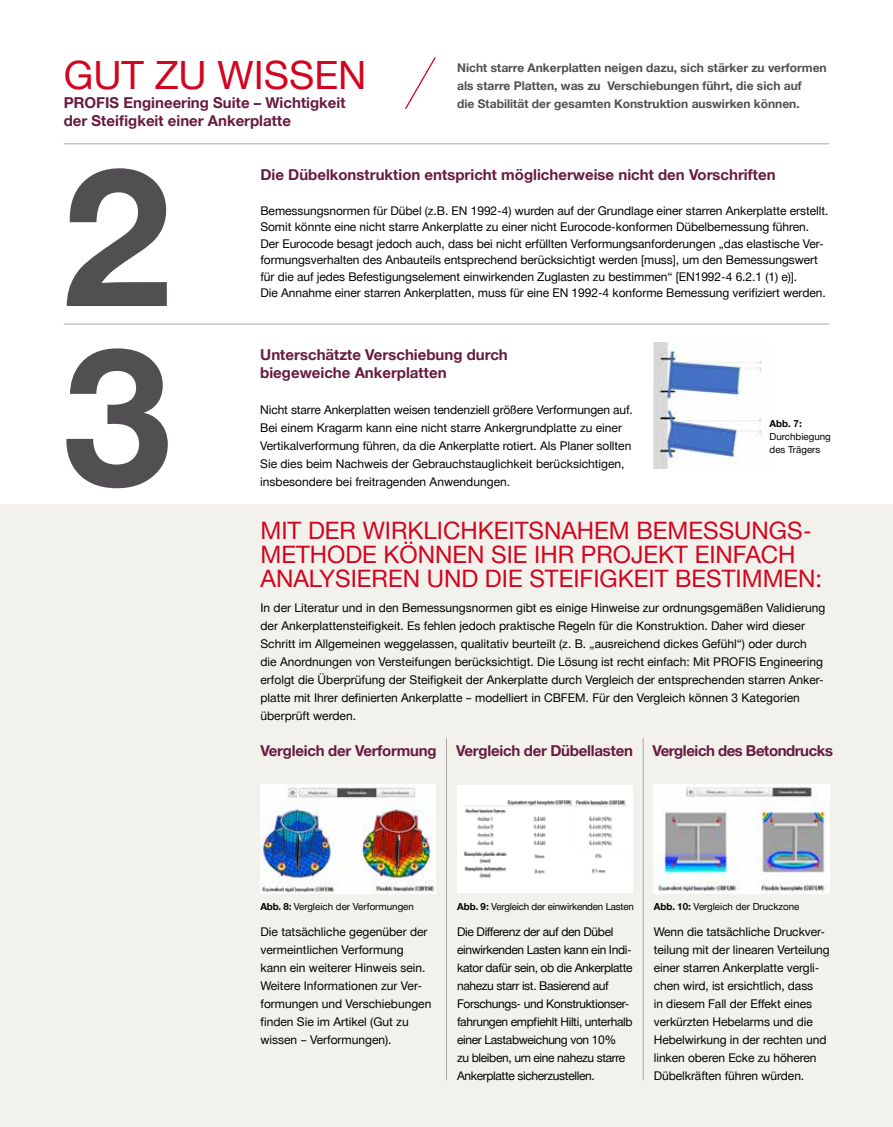
<style>
.page{position:relative;width:893px;height:1127px;background:#fff}
.page>*{position:absolute;margin:0;border:0;box-sizing:border-box;transform-origin:0 0}
.t1{font:700 194.7px/180px "Hilti";color:#524f53}
.t2{font:39px "Hilti";color:#d1051f}
.t3{font:24px/24px "Hilti";color:#d1051f}
.t4{font:700 15px/18px "Hilti";color:#671c3e}
.t5{font:700 15px "Hilti";letter-spacing:-.03em;color:#671c3e}
.t6{font:12px/18px "Hilti";letter-spacing:-.005em;color:#000}
.t7{font:12px/18px "Hilti";letter-spacing:-.03em;color:#000}
.t8{font:700 12px/18px "Hilti";color:#524f53}
.t9{font:9.75px/12.8px "Hilti";color:#000}
.t10{font:9.75px "Hilti";letter-spacing:-.02em;color:#000}
.t11{font:700 9.75px "Hilti";color:#000}
.s1{font-weight:700}
</style>
<div class="page">
<div style="left:0;top:504px;width:893px;height:623px;background:#f3f1ec"></div>
<hr style="left:64px;top:324px;width:765px;height:1px;background:#a9a7a9">
<hr style="left:64px;top:144px;width:765px;height:1px;background:#a9a7a9">
<img style="left:653px;top:342px;width:110px;height:126px">
<hr style="left:446px;top:738px;width:1px;height:342px;background:#a9a7a9">
<hr style="left:643px;top:738px;width:1px;height:342px;background:#a9a7a9">
<img style="left:260px;top:784px;width:176px;height:109px">
<img style="left:653px;top:784px;width:176px;height:109px">
<div style="left:457px;top:785px;width:175px;height:107px;background:#fff"></div>
<img style="left:463px;top:800px;width:164px;height:78px">
<svg style="left:405px;top:57px;width:31px;height:52px"></svg>
<h2 class="t2" style="left:64px;top:52px;width:304px">GUT ZU WISSEN</h2>
<p class="t8" style="left:457px;top:59px;width:371px">Nicht starre Ankerplatten neigen dazu, sich stärker zu verformen als starre Platten, was zu Verschiebungen führt, die sich auf</p>
<p class="t4" style="left:64px;top:94px;width:283px">PROFIS Engineering Suite – Wichtigkeit</p>
<p class="t8" style="left:457px;top:95px;width:344px">die Stabilität der gesamten Konstruktion auswirken können.</p>
<p class="t4" style="left:64px;top:112px;width:229px">der Steifigkeit einer Ankerplatte</p>
<h1 class="t1" style="left:64px;top:149px;width:110px">2<br>3</h1>
<p class="t4" style="left:260px;top:166px;width:517px">Die Dübelkonstruktion entspricht möglicherweise nicht den Vorschriften</p>
<p class="t6" style="left:260px;top:202px;width:569px;line-height:16.5px">Bemessungsnormen für Dübel (z.B. EN 1992-4) wurden auf der Grundlage einer starren Ankerplatte erstellt.<br>Somit könnte eine nicht starre Ankerplatte zu einer nicht Eurocode-konformen Dübelbemessung führen.<br>Der Eurocode besagt jedoch auch, dass bei nicht erfüllten Verformungsanforderungen „das elastische Ver&shy;formungsverhalten des Anbauteils entsprechend berücksichtigt werden [muss], um den Bemessungswert für die auf jedes Befestigungselement einwirkenden Zuglasten zu bestimmen“ [EN1992-4 6.2.1 (1) e)].<br>Die Annahme einer starren Ankerplatten, muss für eine EN 1992-4 konforme Bemessung verifiziert werden.</p>
<p class="t4" style="left:260px;top:346px;width:249px">Unterschätzte Verschiebung durch biegeweiche Ankerplatten</p>
<p class="t6" style="left:260px;top:401px;width:374px">Nicht starre Ankerplatten weisen tendenziell größere Verformungen auf.<br>Bei einem Kragarm kann eine nicht starre Ankergrundplatte zu einer Vertikalverformung führen, da die Ankerplatte rotiert. Als Planer sollten Sie dies beim Nachweis der Gebrauchstauglichkeit berücksichtigen, insbesondere bei freitragenden Anwendungen.</p>
<p class="t11" style="left:770px;top:418px;width:34px">Abb. 7:</p>
<p class="t9" style="left:770px;top:430px;width:63px">Durchbiegung des Trägers</p>
<h3 class="t3" style="left:260px;top:519px;width:563px">MIT DER WIRKLICHKEITSNAHEM BEMESSUNGS-<br>METHODE KÖNNEN SIE IHR PROJEKT EINFACH<br>ANALYSIEREN UND DIE STEIFIGKEIT BESTIMMEN:</h3>
<p class="t6" style="left:260px;top:599px;width:566px">In der Literatur und in den Bemessungsnormen gibt es einige Hinweise zur ordnungsgemäßen Validierung der Ankerplattensteifigkeit. Es fehlen jedoch praktische Regeln für die Konstruktion. Daher wird dieser Schritt im Allgemeinen weggelassen, qualitativ beurteilt (z. B. „ausreichend dickes Gefühl“) oder durch die Anordnungen von Versteifungen berücksichtigt. Die Lösung ist recht einfach: Mit PROFIS Engineering erfolgt die Überprüfung der Steifigkeit der Ankerplatte durch Vergleich der entsprechenden starren Anker&shy;platte mit Ihrer definierten Ankerplatte – modelliert in CBFEM. Für den Vergleich können 3 Kategorien überprüft werden.</p>
<p class="t4" style="left:260px;top:742px;width:178px">Vergleich der Verformung</p>
<p class="t4" style="left:456px;top:742px;width:179px">Vergleich der Dübellasten</p>
<p class="t5" style="left:653px;top:742px;width:182px">Vergleich des Betondrucks</p>
<p class="t9" style="left:260px;top:900px;width:155px"><span class="s1">Abb. 8:</span> Vergleich der Verformungen</p>
<p class="t10" style="left:457px;top:901px;width:178px"><span class="s1">Abb. 9:</span> Vergleich der einwirkenden Lasten</p>
<p class="t9" style="left:654px;top:900px;width:147px"><span class="s1">Abb. 10:</span> Vergleich der Druckzone</p>
<p class="t6" style="left:260px;top:923px;width:172px">Die tatsächliche gegenüber der vermeintlichen Verformung kann ein weiterer Hinweis sein.<br>Weitere Informationen zur Ver&shy;formungen und Verschiebungen finden Sie im Artikel (Gut zu wissen – Verformungen).</p>
<p class="t7" style="left:457px;top:923px;width:177px">Die Differenz der auf den Dübel einwirkenden Lasten kann ein Indi&shy;kator dafür sein, ob die Ankerplatte nahezu starr ist. Basierend auf Forschungs- und Konstruktionser&shy;fahrungen empfiehlt Hilti, unterhalb einer Lastabweichung von 10%<br>zu bleiben, um eine nahezu starre Ankerplatte sicherzustellen.</p>
<p class="t6" style="left:654px;top:923px;width:178px">Wenn die tatsächliche Druckver&shy;teilung mit der linearen Verteilung einer starren Ankerplatte vergli&shy;chen wird, ist ersichtlich, dass<br>in diesem Fall der Effekt eines verkürzten Hebelarms und die<br>Hebelwirkung in der rechten und linken oberen Ecke zu höheren<br>Dübelkräften führen würden.</p>
</div>
